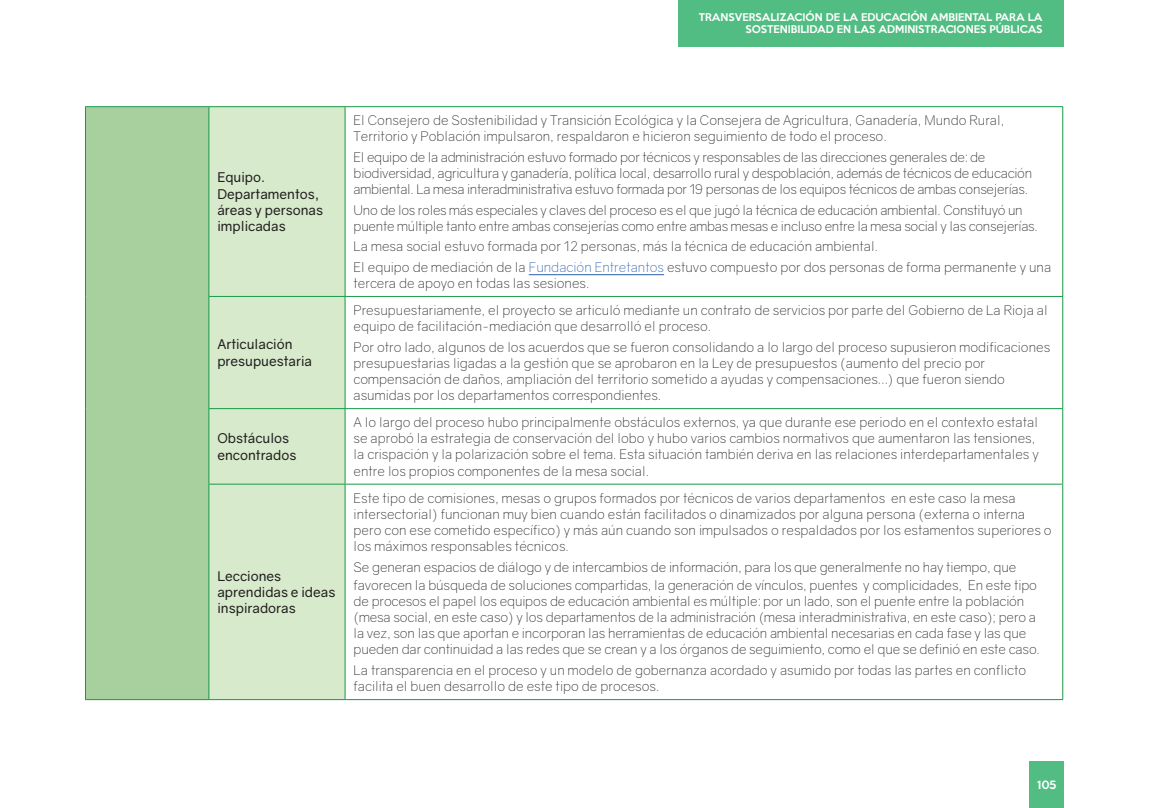
<style>
.page{position:relative;width:1149px;height:808px;background:#fff}
.page>*{position:absolute;margin:0;border:0;box-sizing:border-box;transform-origin:0 0}
.t1{font:300 13.5px/16.2px "Gravity";color:#231f20}
.t2{font:300 13.5px/16.2px "Gravity";letter-spacing:-.02em;color:#231f20}
.t3{font:13.5px/16.2px "Gravity";color:#231f20}
.t4{font:500 10.5px "Keep Calm";color:#fff}
.t5{font:500 9.75px/12px "Keep Calm";color:#fff;text-align:right}
.s1{color:#2860ad}
</style>
<div class="page">
<div style="left:1029px;top:761px;width:34px;height:47px;background:#51bd83"></div>
<div style="left:678px;top:0;width:385px;height:47px;background:#51bd83"></div>
<div style="left:85px;top:107px;width:124px;height:593px;background:#a8d09f"></div>
<div style="left:209px;top:107px;width:135px;height:592px;background:#d7eacc"></div>
<hr style="left:85px;top:106px;width:124px;height:1px;background:#179a47">
<hr style="left:85px;top:107px;width:1px;height:189px;background:#179a47">
<hr style="left:209px;top:106px;width:136px;height:1px;background:#179a47">
<hr style="left:208px;top:107px;width:1px;height:189px;background:#179a47">
<hr style="left:345px;top:106px;width:717px;height:1px;background:#179a47">
<hr style="left:344px;top:107px;width:1px;height:189px;background:#179a47">
<hr style="left:1061px;top:107px;width:1px;height:189px;background:#179a47">
<hr style="left:85px;top:296px;width:1px;height:113px;background:#179a47">
<hr style="left:208px;top:296px;width:137px;height:1px;background:#179a47">
<hr style="left:208px;top:297px;width:1px;height:111px;background:#179a47">
<hr style="left:345px;top:296px;width:717px;height:1px;background:#179a47">
<hr style="left:344px;top:297px;width:1px;height:111px;background:#179a47">
<hr style="left:1061px;top:297px;width:1px;height:111px;background:#179a47">
<hr style="left:85px;top:409px;width:1px;height:75px;background:#179a47">
<hr style="left:208px;top:408px;width:137px;height:1px;background:#179a47">
<hr style="left:208px;top:409px;width:1px;height:75px;background:#179a47">
<hr style="left:345px;top:408px;width:717px;height:1px;background:#179a47">
<hr style="left:344px;top:409px;width:1px;height:75px;background:#179a47">
<hr style="left:1061px;top:409px;width:1px;height:75px;background:#179a47">
<hr style="left:85px;top:484px;width:1px;height:215px;background:#179a47">
<hr style="left:208px;top:484px;width:137px;height:1px;background:#179a47">
<hr style="left:208px;top:484px;width:1px;height:215px;background:#179a47">
<hr style="left:345px;top:484px;width:717px;height:1px;background:#179a47">
<hr style="left:344px;top:484px;width:1px;height:215px;background:#179a47">
<hr style="left:1061px;top:484px;width:1px;height:215px;background:#179a47">
<hr style="left:85px;top:699px;width:124px;height:1px;background:#179a47">
<hr style="left:209px;top:699px;width:136px;height:1px;background:#179a47">
<hr style="left:345px;top:699px;width:717px;height:1px;background:#179a47">
<hr style="left:528px;top:274px;width:136px;height:1px;background:#2860ad">
<p class="t5" style="left:698px;top:11px;width:345px">TRANSVERSALIZACIÓN DE LA EDUCACIÓN AMBIENTAL PARA LA<br>SOSTENIBILIDAD EN LAS ADMINISTRACIONES PÚBLICAS</p>
<p class="t3" style="left:217px;top:169px;width:107px">Equipo.<br>Departamentos, áreas y personas implicadas</p>
<p class="t3" style="left:217px;top:337px;width:96px">Articulación presupuestaria</p>
<p class="t3" style="left:217px;top:430px;width:80px">Obstáculos encontrados</p>
<p class="t3" style="left:217px;top:568px;width:119px">Lecciones aprendidas e ideas inspiradoras</p>
<p class="t1" style="left:353px;top:112px;width:652px">El Consejero de Sostenibilidad y Transición Ecológica y la Consejera de Agricultura, Ganadería, Mundo Rural,<br>Territorio y Población impulsaron, respaldaron e hicieron seguimiento de todo el proceso.</p>
<p class="t2" style="left:353px;top:149px;width:680px">El equipo de la administración estuvo formado por técnicos y responsables de las direcciones generales de: de biodiversidad, agricultura y ganadería, política local, desarrollo rural y despoblación, además de técnicos de educación ambiental. La mesa interadministrativa estuvo formada por 19 personas de los equipos técnicos de ambas consejerías.</p>
<p class="t2" style="left:353px;top:202px;width:685px">Uno de los roles más especiales y claves del proceso es el que jugó la técnica de educación ambiental. Constituyó un puente múltiple tanto entre ambas consejerías como entre ambas mesas e incluso entre la mesa social y las consejerías.</p>
<p class="t1" style="left:353px;top:236px;width:699px;line-height:20.4px">La mesa social estuvo formada por 12 personas, más la técnica de educación ambiental.<br>El equipo de mediación de la <span class="s1">Fundación Entretantos</span> estuvo compuesto por dos personas de forma permanente y una</p>
<p class="t1" style="left:353px;top:275px;width:237px">tercera de apoyo en todas las sesiones.</p>
<p class="t1" style="left:353px;top:302px;width:695px">Presupuestariamente, el proyecto se articuló mediante un contrato de servicios por parte del Gobierno de La Rioja al equipo de facilitación-mediación que desarrolló el proceso.</p>
<p class="t1" style="left:353px;top:339px;width:698px">Por otro lado, algunos de los acuerdos que se fueron consolidando a lo largo del proceso supusieron modificaciones presupuestarias ligadas a la gestión que se aprobaron en la Ley de presupuestos (aumento del precio por compensación de daños, ampliación del territorio sometido a ayudas y compensaciones…) que fueron siendo asumidas por los departamentos correspondientes.</p>
<p class="t1" style="left:353px;top:414px;width:686px">A lo largo del proceso hubo principalmente obstáculos externos, ya que durante ese periodo en el contexto estatal se aprobó la estrategia de conservación del lobo y hubo varios cambios normativos que aumentaron las tensiones, la crispación y la polarización sobre el tema. Esta situación también deriva en las relaciones interdepartamentales y entre los propios componentes de la mesa social.</p>
<p class="t1" style="left:353px;top:490px;width:699px">Este tipo de comisiones, mesas o grupos formados por técnicos de varios departamentos en este caso la mesa intersectorial) funcionan muy bien cuando están facilitados o dinamizados por alguna persona (externa o interna pero con ese cometido específico) y más aún cuando son impulsados o respaldados por los estamentos superiores o los máximos responsables técnicos.</p>
<p class="t1" style="left:353px;top:558px;width:684px;line-height:18px">Se generan espacios de diálogo y de intercambios de información, para los que generalmente no hay tiempo, que favorecen la búsqueda de soluciones compartidas, la generación de vínculos, puentes y complicidades, En este tipo</p>
<p class="t1" style="left:353px;top:593px;width:687px">de procesos el papel los equipos de educación ambiental es múltiple: por un lado, son el puente entre la población (mesa social, en este caso) y los departamentos de la administración (mesa interadministrativa, en este caso); pero a la vez, son las que aportan e incorporan las herramientas de educación ambiental necesarias en cada fase y las que pueden dar continuidad a las redes que se crean y a los órganos de seguimiento, como el que se definió en este caso.</p>
<p class="t1" style="left:353px;top:662px;width:673px">La transparencia en el proceso y un modelo de gobernanza acordado y asumido por todas las partes en conflicto facilita el buen desarrollo de este tipo de procesos.</p>
<p class="t4" style="left:1036px;top:776px;width:21px">105</p>
</div>
